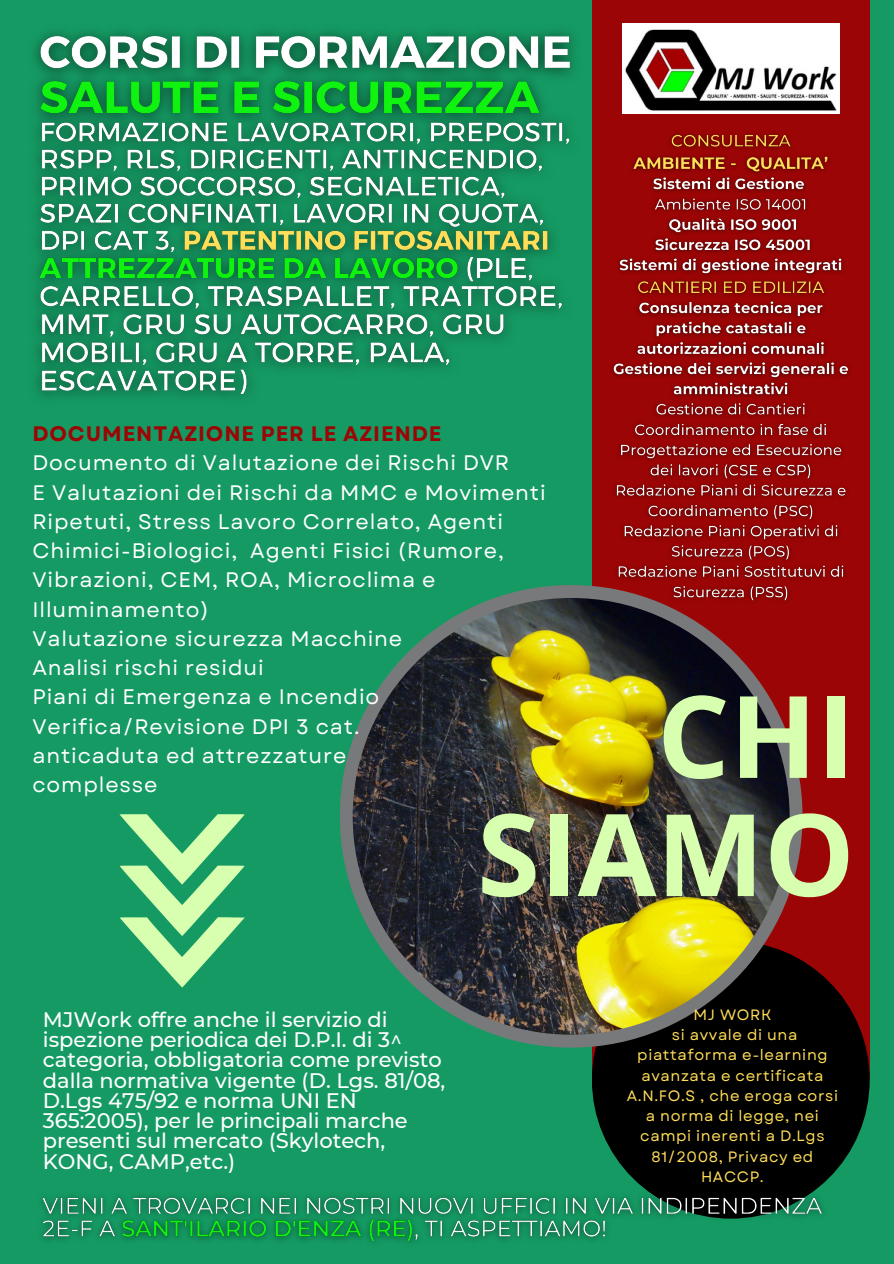
<style>
.page{position:relative;width:894px;height:1264px;background:#fff}
.page>*{position:absolute;margin:0;border:0;box-sizing:border-box;transform-origin:0 0}
.t1{font:700 114px/118.2px "Open Sans";color:#d7ffaf;text-align:right}
.t2{font:21px/29.2px "Garet";letter-spacing:.04em;color:#fff}
.t3{font:500 21px/20.2px "Montserrat";color:#fff}
.t4{font:15px/20.2px "Garet";letter-spacing:.04em;color:#ffde59;text-align:center}
.s1{font-weight:700;color:#9c0505}
</style>
<div class="page">
<div style="left:0;top:0;width:893px;height:1263px;background:#159a63"></div>
<div style="left:591px;top:0;width:278px;height:1079px;background:#9c0505"></div>
<div style="left:591px;top:940px;width:278px;height:278px;background:#000;border-radius:50%"></div>
<div style="left:339px;top:585px;width:463px;height:462px;background:#78797b;border-radius:50%"></div>
<img style="left:352px;top:598px;width:437px;height:436px;border-radius:50%">
<svg style="left:119px;top:814px;width:125px;height:173px"></svg>
<img style="left:622px;top:23px;width:217px;height:90px">
<img style="left:604px;top:133px;width:246px;height:476px">
<img style="left:34px;top:31px;width:540px;height:366px">
<img style="left:42px;top:1186px;width:781px;height:57px">
<p class="t2" style="left:32px;top:419px;width:514px"><span class="s1">DOCUMENTAZIONE PER LE AZIENDE<br></span>Documento di Valutazione dei Rischi DVR<br>E Valutazioni dei Rischi da MMC e Movimenti<br>Ripetuti, Stress Lavoro Correlato, Agenti<br>Chimici-Biologici, Agenti Fisici (Rumore,<br>Vibrazioni, CEM, ROA, Microclima e<br>Illuminamento)<br>Valutazione sicurezza Macchine<br>Analisi rischi residui<br>Piani di Emergenza e Incendio<br>Verifica/Revisione DPI 3 cat.<br>anticaduta ed attrezzature<br>complesse</p>
<p class="t1" style="left:477px;top:674px;width:379px">CHI<br>SIAMO</p>
<h1 class="t3" style="left:43px;top:1009px;width:404px">MJWork offre anche il servizio di ispezione periodica dei D.P.I. di 3^ categoria, obbligatoria come previsto dalla normativa vigente (D. Lgs. 81/08, D.Lgs 475/92 e norma UNI EN 365:2005), per le principali marche presenti sul mercato (Skylotech, KONG, CAMP,etc.)</h1>
<p class="t4" style="left:693px;top:1004px;width:79px">MJ WORK</p>
<p class="t4" style="left:626px;top:1024px;width:213px">si avvale di una piattaforma e-learning avanzata e certificata<br>A.N.FO.S , che eroga corsi a norma di legge, nei campi inerenti a D.Lgs<br>81/2008, Privacy ed<br>HACCP.</p>
</div>
